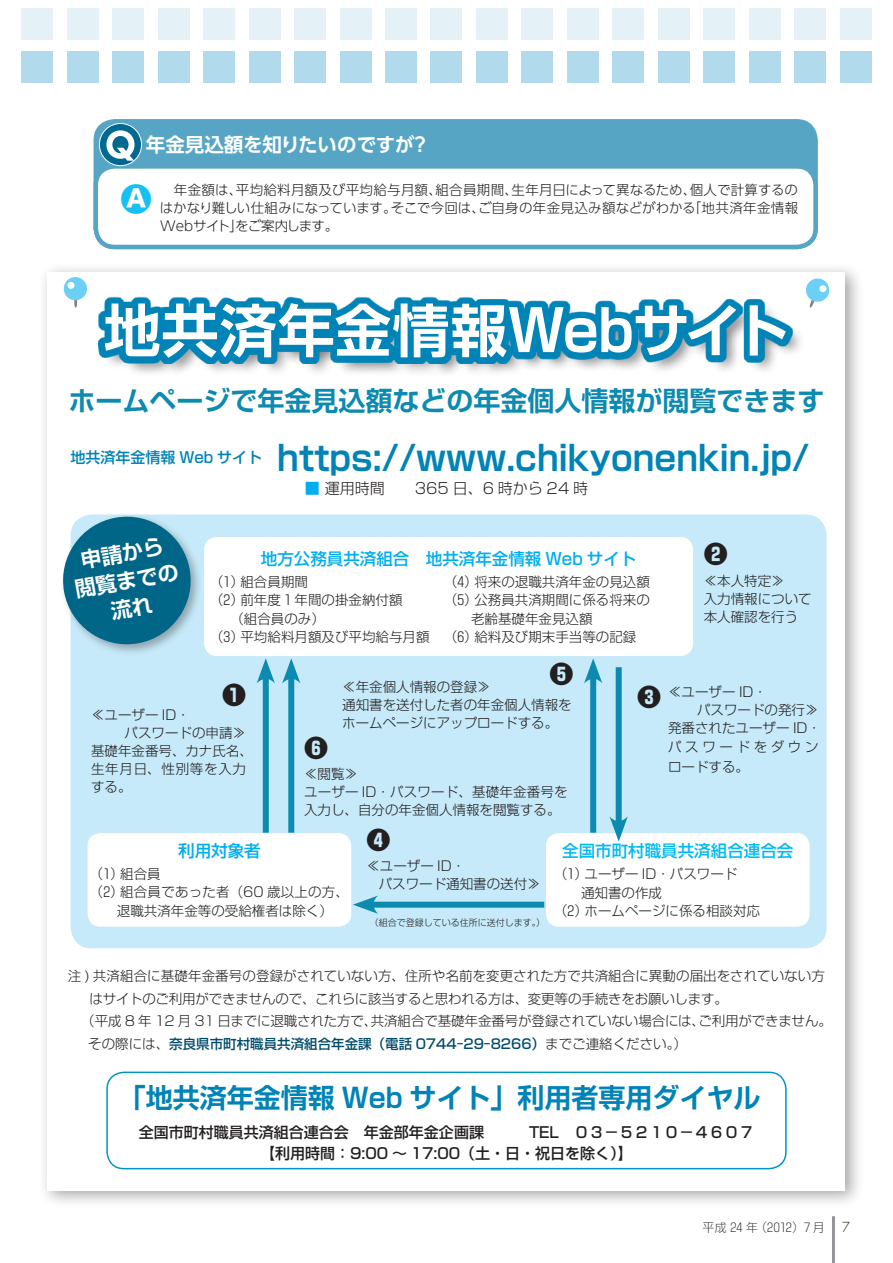
<style>
.page{position:relative;width:893px;height:1263px;background:#fff}
.page>*{position:absolute;margin:0;border:0;box-sizing:border-box;transform-origin:0 0}
.t1{font:700 57px "Shin Go Pro De";color:#fff}
.t2{font:700 34.5px "Shin Go Pro De";color:#0083b6}
.t3{font:800 31.5px "UD Shin Go Pro";color:#15c0f2}
.t4{font:700 27px "Shin Go Pro De";color:#0d8aaf}
.t5{font:700 27px "Shin Go Pro De";color:#0083b6}
.t6{font:800 24px "Shin Go Pro";color:#231f20}
.t7{font:700 21px/27.8px "Shin Go Pro De";color:#fff;text-align:center}
.t8{font:700 19.5px "UD Shin Go Pro De";letter-spacing:-.005em;color:#fff}
.t9{font:500 16.5px "Shin Go Pro";color:#00aeef}
.t10{font:500 16.5px "Shin Go Pro";color:#00baf1}
.t11{font:500 15px/21px "Shin Go Pro";color:#231f20;text-align:center}
.t12{font:300 15px "Shin Go Pro";color:#231f20}
.t13{font:500 15px "Shin Go Pro";color:#0083b6}
.t14{font:300 13.5px/18px "Shin Go Pro";color:#231f20}
.t15{font:300 13.5px/18px "UD Shin Go Pro";letter-spacing:.005em;color:#231f20;text-align:justify}
.t16{font:500 13.5px "Shin Go Pro";color:#004b6c}
.t17{font:300 13.5px/19.5px "Shin Go Pro";letter-spacing:.27em;color:#231f20}
.t18{font:300 13.5px "Shin Go Pro";letter-spacing:.055em;color:#231f20}
.t19{font:300 13.5px "Futura";color:#231f20}
.t20{font:300 expanded 12px "Shin Go Pro";letter-spacing:.01em;color:#231f20}
.t21{font:300 9px "Shin Go Pro";color:#231f20}
.s1{color:#00aeef}
.s2{font-weight:300;color:#231f20}
</style>
<div class="page">
<div style="left:94px;top:119px;width:724px;height:130px;background:#56a5c4;border-radius:21px"></div>
<div style="left:96px;top:166px;width:720px;height:81px;background:#fff;border-radius:19px"></div>
<div style="left:94px;top:164px;width:724px;height:85px;border:4px solid #56a5c4;border-radius:19px"></div>
<div style="left:37px;top:262px;width:826px;height:946px;background:#231f20;opacity:.4"></div>
<div style="left:48px;top:272px;width:797px;height:918px;background:#fff"></div>
<div style="left:203px;top:51px;width:32px;height:32px;background:#b2daed"></div>
<div style="left:203px;top:9px;width:32px;height:31px;background:#e4f2f8"></div>
<div style="left:158px;top:51px;width:31px;height:32px;background:#b2daed"></div>
<div style="left:158px;top:9px;width:31px;height:31px;background:#e4f2f8"></div>
<div style="left:112px;top:51px;width:32px;height:32px;background:#b2daed"></div>
<div style="left:112px;top:9px;width:32px;height:31px;background:#e4f2f8"></div>
<div style="left:67px;top:51px;width:31px;height:32px;background:#b2daed"></div>
<div style="left:67px;top:9px;width:31px;height:31px;background:#e4f2f8"></div>
<div style="left:21px;top:51px;width:32px;height:32px;background:#b2daed"></div>
<div style="left:21px;top:9px;width:32px;height:31px;background:#e4f2f8"></div>
<div style="left:249px;top:51px;width:31px;height:32px;background:#b2daed"></div>
<div style="left:249px;top:9px;width:31px;height:31px;background:#e4f2f8"></div>
<div style="left:294px;top:51px;width:32px;height:32px;background:#b2daed"></div>
<div style="left:294px;top:9px;width:32px;height:31px;background:#e4f2f8"></div>
<div style="left:340px;top:51px;width:31px;height:32px;background:#b2daed"></div>
<div style="left:340px;top:9px;width:31px;height:31px;background:#e4f2f8"></div>
<div style="left:385px;top:51px;width:32px;height:32px;background:#b2daed"></div>
<div style="left:385px;top:9px;width:32px;height:31px;background:#e4f2f8"></div>
<div style="left:431px;top:51px;width:31px;height:32px;background:#b2daed"></div>
<div style="left:431px;top:9px;width:31px;height:31px;background:#e4f2f8"></div>
<div style="left:476px;top:51px;width:32px;height:32px;background:#b2daed"></div>
<div style="left:476px;top:9px;width:32px;height:31px;background:#e4f2f8"></div>
<div style="left:522px;top:51px;width:31px;height:32px;background:#b2daed"></div>
<div style="left:522px;top:9px;width:31px;height:31px;background:#e4f2f8"></div>
<div style="left:613px;top:51px;width:31px;height:32px;background:#b2daed"></div>
<div style="left:613px;top:9px;width:31px;height:31px;background:#e4f2f8"></div>
<div style="left:567px;top:51px;width:32px;height:32px;background:#b2daed"></div>
<div style="left:567px;top:9px;width:32px;height:31px;background:#e4f2f8"></div>
<div style="left:658px;top:51px;width:32px;height:32px;background:#b2daed"></div>
<div style="left:658px;top:9px;width:32px;height:31px;background:#e4f2f8"></div>
<div style="left:840px;top:51px;width:32px;height:32px;background:#b2daed"></div>
<div style="left:840px;top:9px;width:32px;height:31px;background:#e4f2f8"></div>
<div style="left:704px;top:51px;width:31px;height:32px;background:#b2daed"></div>
<div style="left:704px;top:9px;width:31px;height:31px;background:#e4f2f8"></div>
<div style="left:749px;top:51px;width:32px;height:32px;background:#b2daed"></div>
<div style="left:749px;top:9px;width:32px;height:31px;background:#e4f2f8"></div>
<div style="left:795px;top:51px;width:31px;height:32px;background:#b2daed"></div>
<div style="left:795px;top:9px;width:31px;height:31px;background:#e4f2f8"></div>
<svg style="left:99px;top:123px;width:43px;height:43px"></svg>
<div style="left:99px;top:123px;width:43px;height:43px;border:1px solid #fff;border-radius:50%"></div>
<svg style="left:106px;top:130px;width:29px;height:31px"></svg>
<div style="left:106px;top:1071px;width:681px;height:98px;border:2px solid #0096c3;border-radius:17px"></div>
<div style="left:71px;top:514px;width:756px;height:434px;background:#c6eafa;border-radius:21px"></div>
<div style="left:204px;top:537px;width:489px;height:119px;background:#fff;border-radius:13px"></div>
<div style="left:88px;top:833px;width:263px;height:94px;background:#fff;border-radius:13px"></div>
<div style="left:546px;top:833px;width:264px;height:94px;background:#fff;border-radius:13px"></div>
<div style="left:101px;top:299px;width:703px;height:77px;background:#231f20;opacity:.75"></div>
<svg style="left:98px;top:296px;width:694px;height:68px;background:#2e97c0"></svg>
<div style="left:59px;top:512px;width:143px;height:144px;background:#231f20;opacity:.35"></div>
<svg style="left:59px;top:512px;width:137px;height:137px"></svg>
<div style="left:263px;top:673px;width:6px;height:160px;background:#0d8aaf"></div>
<svg style="left:257px;top:658px;width:18px;height:25px"></svg>
<div style="left:590px;top:673px;width:6px;height:160px;background:#0d8aaf"></div>
<svg style="left:584px;top:658px;width:18px;height:25px"></svg>
<div style="left:288px;top:673px;width:6px;height:160px;background:#0d8aaf"></div>
<svg style="left:282px;top:658px;width:18px;height:25px"></svg>
<div style="left:616px;top:667px;width:6px;height:160px;background:#0d8aaf"></div>
<svg style="left:610px;top:816px;width:18px;height:25px"></svg>
<div style="left:368px;top:902px;width:176px;height:6px;background:#0d8aaf"></div>
<svg style="left:353px;top:895px;width:25px;height:19px"></svg>
<svg style="left:806px;top:278px;width:24px;height:30px"></svg>
<svg style="left:64px;top:277px;width:23px;height:31px"></svg>
<hr style="left:832px;top:1216px;width:3px;height:47px;background:#939598">
<h3 class="t8" style="left:146px;top:129px;width:285px">年金見込額を知りたいのですが？</h3>
<h3 class="t3" style="left:120px;top:173px;width:33px">A</h3>
<p class="t15" style="left:160px;top:180px;width:640px">　年金額は、平均給料月額及び平均給与月額、組合員期間、生年月日によって異なるため、個人で計算するのはかなり難しい仕組みになっています。そこで今回は、ご自身の年金見込み額などがわかる「地共済年金情報Webサイト」をご案内します。</p>
<h1 class="t1" style="left:104px;top:284px;width:687px">地共済年金情報Webサイト</h1>
<h3 class="t4" style="left:68px;top:378px;width:758px">ホームページで年金見込額などの年金個人情報が閲覧できます</h3>
<p class="t13" style="left:71px;top:445px;width:193px">地共済年金情報 Web サイト</p>
<h2 class="t2" style="left:277px;top:429px;width:534px">https://www.chikyonenkin.jp/</h2>
<p class="t12" style="left:305px;top:476px;width:285px"><span class="s1">■</span> 運用時間　　365 日、6 時から 24 時</p>
<h3 class="t7" style="left:67px;top:546px;width:106px;rotate:-10deg">申請から閲覧までの流れ</h3>
<p class="t9" style="left:261px;top:545px;width:377px">地方公務員共済組合　地共済年金情報 Web サイト</p>
<p class="t14" style="left:217px;top:571px;width:93px">(1) 組合員期間</p>
<p class="t14" style="left:451px;top:571px;width:201px">(4) 将来の退職共済年金の見込額</p>
<p class="t14" style="left:230px;top:588px;width:174px;line-height:19.5px;text-indent:-14px">(2) 前年度１年間の掛金納付額（組合員のみ）</p>
<p class="t14" style="left:471px;top:588px;width:180px;line-height:19.5px;text-indent:-20px">(5) 公務員共済期間に係る将来の老齢基礎年金見込額</p>
<p class="t14" style="left:217px;top:626px;width:214px">(3) 平均給料月額及び平均給与月額</p>
<p class="t14" style="left:451px;top:626px;width:187px">(6) 給料及び期末手当等の記録</p>
<h3 class="t6" style="left:222px;top:676px;width:25px">❶</h3>
<p class="t14" style="left:91px;top:704px;width:100px">≪ユーザー ID・</p>
<p class="t14" style="left:125px;top:722px;width:123px">パスワードの申請≫</p>
<p class="t14" style="left:91px;top:740px;width:163px">基礎年金番号、カナ氏名、</p>
<p class="t18" style="left:91px;top:758px;width:156px">生年月日、性別等を入力</p>
<p class="t14" style="left:91px;top:776px;width:42px">する。</p>
<h3 class="t6" style="left:304px;top:729px;width:25px">❻</h3>
<h3 class="t6" style="left:549px;top:655px;width:25px">❺</h3>
<p class="t14" style="left:342px;top:676px;width:231px">≪年金個人情報の登録≫<br>通知書を送付した者の年金個人情報をホームページにアップロードする。</p>
<p class="t14" style="left:304px;top:764px;width:265px">≪閲覧≫<br>ユーザー ID・パスワード、基礎年金番号を入力し、自分の年金個人情報を閲覧する。</p>
<h3 class="t6" style="left:637px;top:678px;width:25px">❸</h3>
<h3 class="t6" style="left:704px;top:535px;width:25px">❷</h3>
<p class="t14" style="left:704px;top:570px;width:109px">≪本人特定≫<br>入力情報について本人確認を行う</p>
<p class="t14" style="left:668px;top:681px;width:100px">≪ユーザー ID・</p>
<p class="t14" style="left:697px;top:699px;width:123px">パスワードの発行≫</p>
<p class="t14" style="left:668px;top:717px;width:154px">発番されたユーザー ID・</p>
<p class="t17" style="left:668px;top:735px;width:152px">パスワードをダウンロードする。</p>
<p class="t9" style="left:178px;top:837px;width:84px">利用対象者</p>
<p class="t14" style="left:97px;top:863px;width:254px">(1) 組合員<br>(2) 組合員であった者（60 歳以上の方、</p>
<p class="t14" style="left:117px;top:900px;width:217px">退職共済年金等の受給権者は除く）</p>
<h3 class="t6" style="left:366px;top:821px;width:25px">❹</h3>
<p class="t14" style="left:379px;top:855px;width:164px;text-indent:-12px">≪ユーザー ID・<br>パスワード通知書の送付≫</p>
<p class="t21" style="left:370px;top:915px;width:177px">（組合で登録している住所に送付します。）</p>
<p class="t10" style="left:562px;top:837px;width:233px">全国市町村職員共済組合連合会</p>
<p class="t14" style="left:581px;top:862px;width:158px;line-height:19.5px;text-indent:-20px">(1) ユーザー ID・パスワード通知書の作成</p>
<p class="t14" style="left:561px;top:900px;width:201px">(2) ホームページに係る相談対応</p>
<p class="t14" style="left:68px;top:966px;width:758px">注 ) 共済組合に基礎年金番号の登録がされていない方、住所や名前を変更された方で共済組合に異動の届出をされていない方</p>
<p class="t14" style="left:89px;top:988px;width:640px">はサイトのご利用ができませんので、これらに該当すると思われる方は、変更等の手続きをお願いします。</p>
<p class="t14" style="left:68px;top:1010px;width:765px">　 （平成 8 年 12 月 31 日までに退職された方で、共済組合で基礎年金番号が登録されていない場合には、ご利用ができません。</p>
<p class="t16" style="left:88px;top:1032px;width:600px"><span class="s2">その際には、</span>奈良県市町村職員共済組合年金課（電話 0744-29-8266）<span class="s2">までご連絡ください。）</span></p>
<h3 class="t5" style="left:119px;top:1076px;width:643px">「地共済年金情報 Web サイト」利用者専用ダイヤル</h3>
<p class="t11" style="left:139px;top:1120px;width:617px">全国市町村職員共済組合連合会　年金部年金企画課　　　TEL　０３－５２１０－４６０７【利用時間：9:00 ～ 17:00（土・日・祝日を除く）】</p>
<p class="t20" style="left:702px;top:1217px;width:124px">平成 24 年（2012）　7 月</p>
<p class="t19" style="left:842px;top:1218px;width:10px">7</p>
</div>
